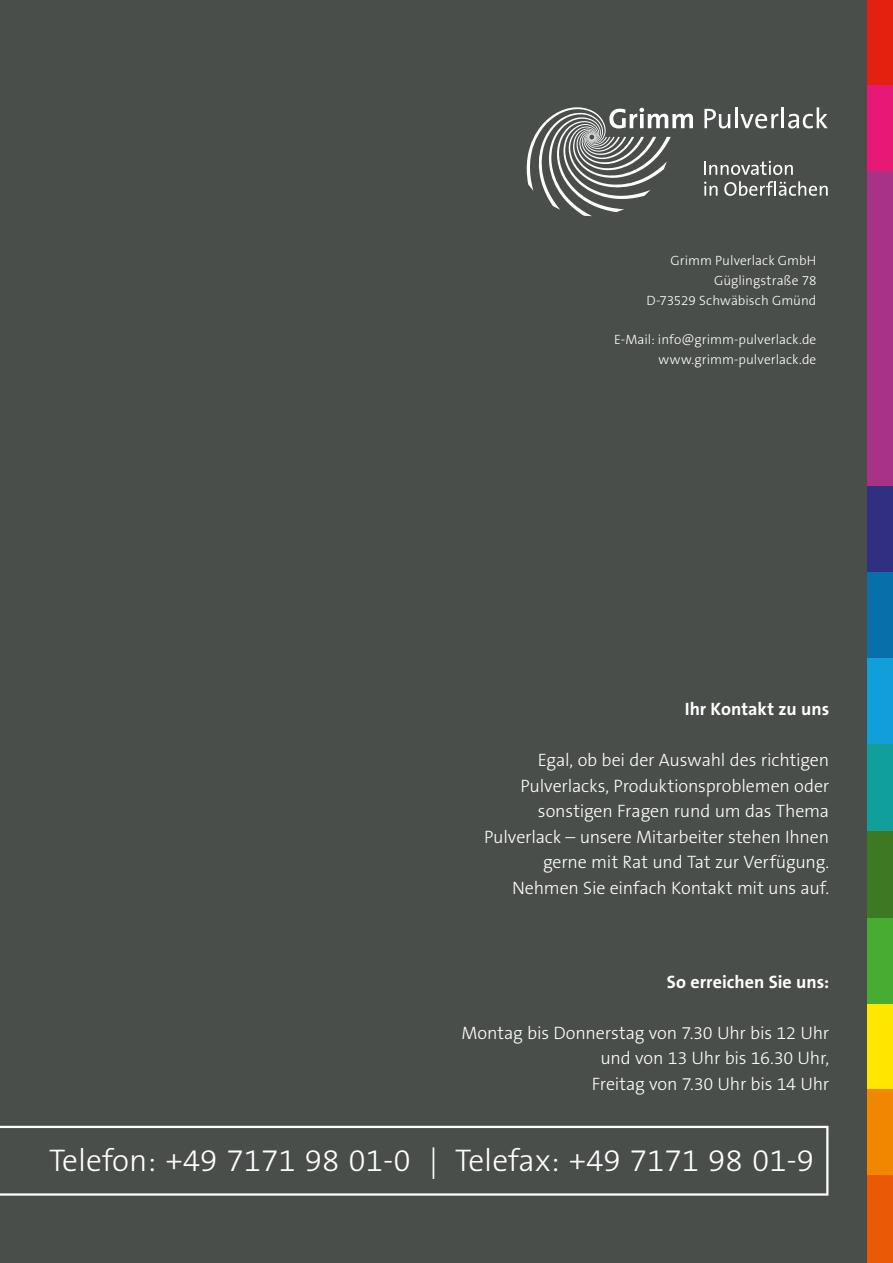
<style>
.page{position:relative;width:893px;height:1263px;background:#4a4e4b}
.page>*{position:absolute;margin:0;border:0;box-sizing:border-box;transform-origin:0 0}
.t1{font:300 31.5px "The Sans B3";color:#fff}
.t2{font:300 18px/25.5px "The Sans B3";letter-spacing:-.01em;color:#fff;text-align:right}
.t3{font:700 18px "The Sans B7";letter-spacing:.005em;color:#fff}
.t4{font:300 13.5px/19.6px "The Sans B3";letter-spacing:.005em;color:#fff;text-align:right}
</style>
<div class="page">
<svg style="left:0;top:1126px;width:828px;height:69px"></svg>
<div style="left:867px;top:917px;width:26px;height:86px;background:#47ac32"></div>
<div style="left:867px;top:1003px;width:26px;height:86px;background:#ffe700"></div>
<div style="left:867px;top:1089px;width:26px;height:86px;background:#f18700"></div>
<div style="left:867px;top:1175px;width:26px;height:88px;background:#ea5a06"></div>
<svg style="left:704px;top:109px;width:26px;height:19px"></svg>
<hr style="left:735px;top:107px;width:2px;height:21px;background:#fff">
<svg style="left:740px;top:113px;width:38px;height:15px"></svg>
<hr style="left:782px;top:107px;width:2px;height:21px;background:#fff">
<svg style="left:788px;top:107px;width:40px;height:21px"></svg>
<svg style="left:527px;top:107px;width:166px;height:109px"></svg>
<svg style="left:704px;top:161px;width:89px;height:14px"></svg>
<svg style="left:704px;top:182px;width:13px;height:14px"></svg>
<svg style="left:724px;top:181px;width:104px;height:15px"></svg>
<div style="left:867px;top:0;width:26px;height:86px;background:#e4200e"></div>
<div style="left:867px;top:85px;width:26px;height:87px;background:#e71876"></div>
<div style="left:867px;top:172px;width:26px;height:314px;background:#a73286"></div>
<div style="left:867px;top:486px;width:26px;height:86px;background:#312f81"></div>
<div style="left:867px;top:572px;width:26px;height:87px;background:#086fab"></div>
<div style="left:867px;top:658px;width:26px;height:87px;background:#109fdb"></div>
<div style="left:867px;top:745px;width:26px;height:86px;background:#109f9b"></div>
<div style="left:867px;top:831px;width:26px;height:86px;background:#3d7922"></div>
<p class="t4" style="left:646px;top:252px;width:171px">Grimm Pulverlack GmbH<br>Güglingstraße 78<br>D-73529 Schwäbisch Gmünd</p>
<p class="t4" style="left:614px;top:330px;width:204px">E-Mail: info@grimm-pulverlack.de www.grimm-pulverlack.de</p>
<p class="t3" style="left:685px;top:700px;width:146px">Ihr Kontakt zu uns</p>
<p class="t2" style="left:484px;top:748px;width:347px">Egal, ob bei der Auswahl des richtigen Pulverlacks, Produktionsproblemen oder sonstigen Fragen rund um das Thema Pulverlack – unsere Mitarbeiter stehen Ihnen gerne mit Rat und Tat zur Verfügung.<br>Nehmen Sie einfach Kontakt mit uns auf.</p>
<p class="t3" style="left:667px;top:972px;width:164px">So erreichen Sie uns:</p>
<p class="t2" style="left:461px;top:1021px;width:369px">Montag bis Donnerstag von 7.30 Uhr bis 12 Uhr und von 13 Uhr bis 16.30 Uhr,<br>Freitag von 7.30 Uhr bis 14 Uhr</p>
<h1 class="t1" style="left:49px;top:1144px;width:767px">Telefon: +49 7171 98 01-0 | Telefax: +49 7171 98 01-9</h1>
</div>
